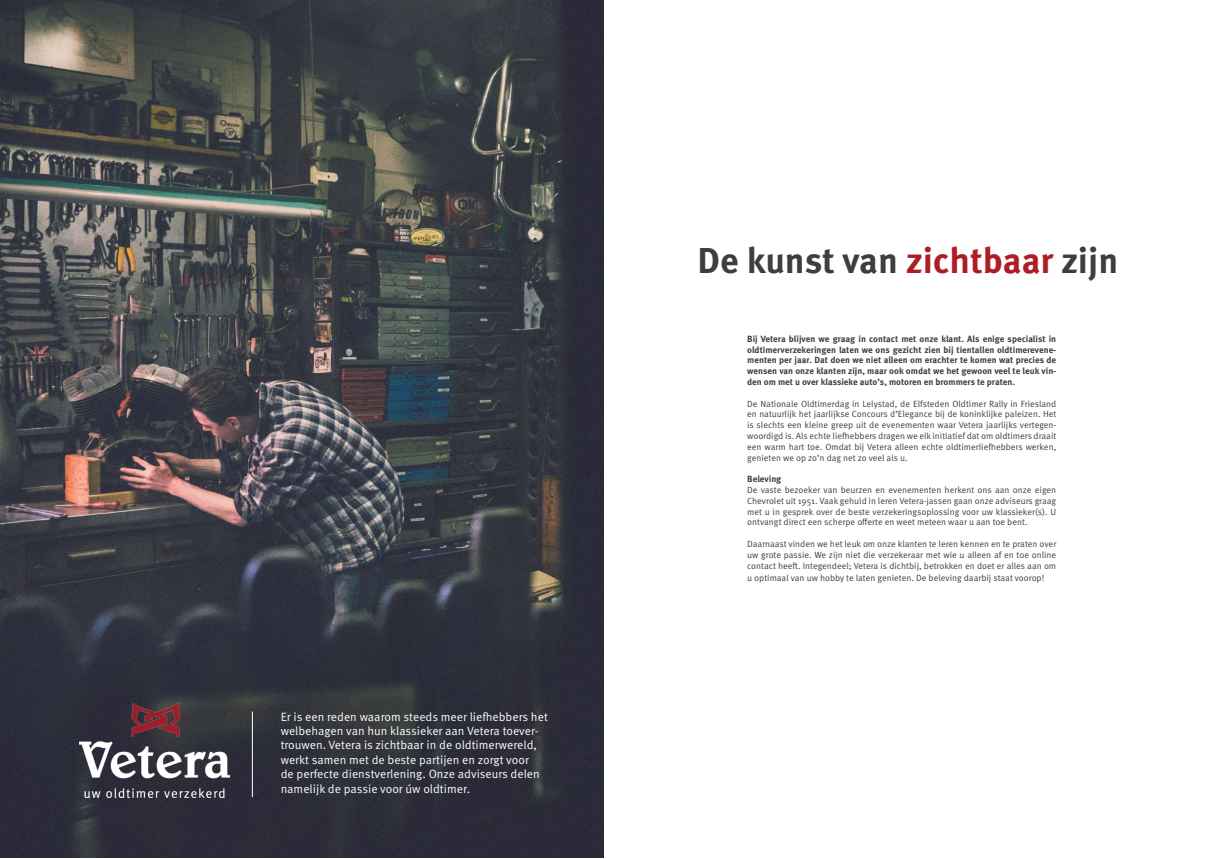
<style>
.page{position:relative;width:1208px;height:859px;background:#fff}
.page>*{position:absolute;margin:0;border:0;box-sizing:border-box;transform-origin:0 0}
.t1{font:700 36px "Meta OT";color:#3f3e3f}
.t2{font:12px/14.4px "Meta OT Norm";color:#fefefe}
.t3{font:9px/10.8px "Meta OT Norm";color:#3f3e3f;text-align:justify}
.t4{font:700 9px/10.8px "Meta OT";color:#3f3e3f;text-align:justify}
.s1{color:#ad1e24}
</style>
<div class="page">
<img style="left:0;top:0;width:604px;height:857px">
<img style="left:79px;top:703px;width:151px;height:94px">
<hr style="left:252px;top:711px;width:1px;height:86px;background:#fff">
<p class="t2" style="left:281px;top:709px;width:269px">Er is een reden waarom steeds meer liefhebbers het welbehagen van hun klassieker aan Vetera toever&shy;trouwen. Vetera is zichtbaar in de oldtimerwereld, werkt samen met de beste partijen en zorgt voor<br>de perfecte dienstverlening. Onze adviseurs delen namelijk de passie voor úw oldtimer.</p>
<h1 class="t1" style="left:697px;top:239px;width:422px">De kunst van <span class="s1">zichtbaar</span> zijn</h1>
<p class="t4" style="left:747px;top:333px;width:310px">Bij Vetera blijven we graag in contact met onze klant. Als enige specialist in oldtimerverzekeringen laten we ons gezicht zien bij tientallen oldtimerevene&shy;menten per jaar. Dat doen we niet alleen om erachter te komen wat precies de wensen van onze klanten zijn, maar ook omdat we het gewoon veel te leuk vin&shy;den om met u over klassieke auto’s, motoren en brommers te praten.</p>
<p class="t3" style="left:747px;top:398px;width:311px">De Nationale Oldtimerdag in Lelystad, de Elfsteden Oldtimer Rally in Friesland en natuurlijk het jaarlijkse Concours d’Elegance bij de koninklijke paleizen. Het is slechts een kleine greep uit de evenementen waar Vetera jaarlijks vertegen&shy;woordigd is. Als echte liefhebbers dragen we elk initiatief dat om oldtimers draait een warm hart toe. Omdat bij Vetera alleen echte oldtimerliefhebbers werken, genieten we op zo’n dag net zo veel als u.</p>
<p class="t4" style="left:747px;top:474px;width:36px">Beleving</p>
<p class="t3" style="left:747px;top:485px;width:310px">De vaste bezoeker van beurzen en evenementen herkent ons aan onze eigen Chevrolet uit 1951. Vaak gehuld in leren Vetera-jassen gaan onze adviseurs graag met u in gesprek over de beste verzekeringsoplossing voor uw klassieker(s). U ontvangt direct een scherpe offerte en weet meteen waar u aan toe bent.</p>
<p class="t3" style="left:747px;top:539px;width:310px">Daarnaast vinden we het leuk om onze klanten te leren kennen en te praten over uw grote passie. We zijn niet die verzekeraar met wie u alleen af en toe online contact heeft. Integendeel; Vetera is dichtbij, betrokken en doet er alles aan om</p>
<p class="t3" style="left:747px;top:572px;width:299px">u optimaal van uw hobby te laten genieten. De beleving daarbij staat voorop!</p>
</div>
